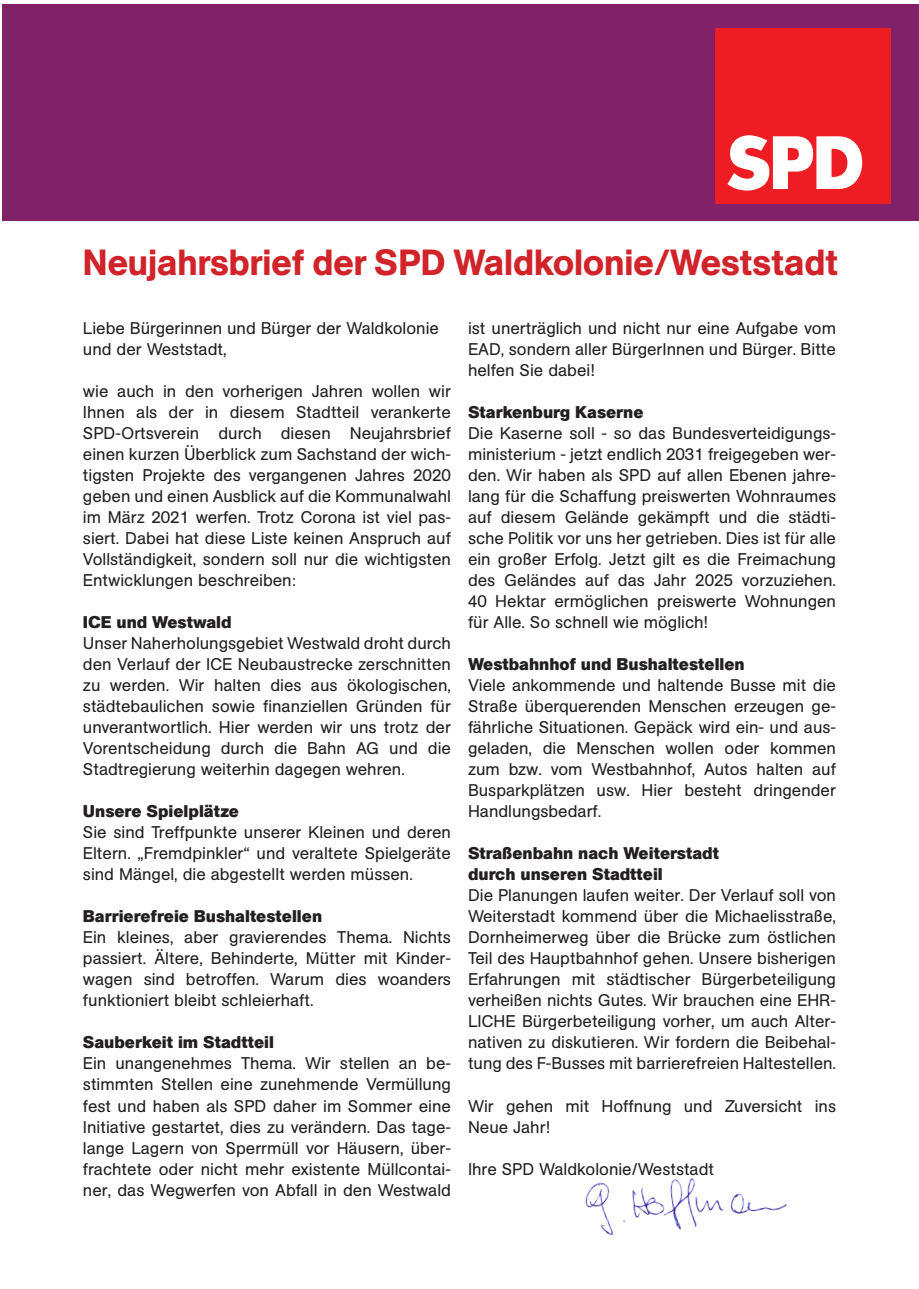
<style>
.page{position:relative;width:919px;height:1289px;background:#fff}
.page>*{position:absolute;margin:0;border:0;box-sizing:border-box;transform-origin:0 0}
.t1{font:500 36px "AG Book Pro";color:#d1232a}
.t2{font:16.8px/21px "AG Book Pro";color:#231f20;text-align:justify}
.t3{font:700 16.8px/21px "AG Book Pro";color:#231f20}
</style>
<div class="page">
<div style="left:2px;top:4px;width:916px;height:217px;background:#812167"></div>
<div style="left:714px;top:28px;width:176px;height:176px;background:#ee1d23"></div>
<svg style="left:727px;top:135px;width:135px;height:55px"></svg>
<img style="left:585px;top:1178px;width:202px;height:58px">
<h1 class="t1" style="left:83px;top:239px;width:756px">Neujahrsbrief der SPD Waldkolonie/Weststadt</h1>
<p class="t2" style="left:83px;top:317px;width:357px">Liebe Bürgerinnen und Bürger der Waldkolonie und der Weststadt,</p>
<p class="t2" style="left:83px;top:380px;width:369px">wie auch in den vorherigen Jahren wollen wir Ihnen als der in diesem Stadtteil verankerte SPD-Ortsverein durch diesen Neujahrsbrief einen kurzen Überblick zum Sachstand der wich&shy;tigsten Projekte des vergangenen Jahres 2020 geben und einen Ausblick auf die Kommunalwahl im März 2021 werfen. Trotz Corona ist viel pas&shy;siert. Dabei hat diese Liste keinen Anspruch auf Vollständigkeit, sondern soll nur die wichtigsten Entwicklungen beschreiben:</p>
<p class="t3" style="left:83px;top:611px;width:150px">ICE und Westwald</p>
<p class="t2" style="left:83px;top:632px;width:369px">Unser Naherholungsgebiet Westwald droht durch den Verlauf der ICE Neubaustrecke zerschnitten zu werden. Wir halten dies aus ökologischen, städtebaulichen sowie finanziellen Gründen für unverantwortlich. Hier werden wir uns trotz der Vorentscheidung durch die Bahn AG und die Stadtregierung weiterhin dagegen wehren.</p>
<p class="t3" style="left:83px;top:800px;width:158px">Unsere Spielplätze</p>
<p class="t2" style="left:83px;top:821px;width:369px">Sie sind Treffpunkte unserer Kleinen und deren Eltern. „Fremdpinkler“ und veraltete Spielgeräte sind Mängel, die abgestellt werden müssen.</p>
<p class="t3" style="left:83px;top:905px;width:241px">Barrierefreie Bushaltestellen</p>
<p class="t2" style="left:83px;top:926px;width:369px">Ein kleines, aber gravierendes Thema. Nichts passiert. Ältere, Behinderte, Mütter mit Kinder&shy;wagen sind betroffen. Warum dies woanders funktioniert bleibt schleierhaft.</p>
<p class="t3" style="left:83px;top:1031px;width:192px">Sauberkeit im Stadtteil</p>
<p class="t2" style="left:83px;top:1052px;width:369px">Ein unangenehmes Thema. Wir stellen an be&shy;stimmten Stellen eine zunehmende Vermüllung fest und haben als SPD daher im Sommer eine Initiative gestartet, dies zu verändern. Das tage&shy;lange Lagern von Sperrmüll vor Häusern, über&shy;frachtete oder nicht mehr existente Müllcontai&shy;ner, das Wegwerfen von Abfall in den Westwald</p>
<p class="t2" style="left:468px;top:317px;width:369px">ist unerträglich und nicht nur eine Aufgabe vom EAD, sondern aller BürgerInnen und Bürger. Bitte helfen Sie dabei!</p>
<p class="t3" style="left:468px;top:401px;width:177px">Starkenburg Kaserne</p>
<p class="t2" style="left:468px;top:422px;width:369px">Die Kaserne soll - so das Bundesverteidigungs&shy;ministerium - jetzt endlich 2031 freigegeben wer&shy;den. Wir haben als SPD auf allen Ebenen jahre&shy;lang für die Schaffung preiswerten Wohnraumes auf diesem Gelände gekämpft und die städti&shy;sche Politik vor uns her getrieben. Dies ist für alle ein großer Erfolg. Jetzt gilt es die Freimachung des Geländes auf das Jahr 2025 vorzuziehen.<br>40 Hektar ermöglichen preiswerte Wohnungen für Alle. So schnell wie möglich!</p>
<p class="t3" style="left:468px;top:653px;width:278px">Westbahnhof und Bushaltestellen</p>
<p class="t2" style="left:468px;top:674px;width:369px">Viele ankommende und haltende Busse mit die Straße überquerenden Menschen erzeugen ge&shy;fährliche Situationen. Gepäck wird ein- und aus&shy;geladen, die Menschen wollen oder kommen zum bzw. vom Westbahnhof, Autos halten auf Busparkplätzen usw. Hier besteht dringender Handlungsbedarf.</p>
<p class="t3" style="left:468px;top:842px;width:252px">Straßenbahn nach Weiterstadt durch unseren Stadtteil</p>
<p class="t2" style="left:468px;top:884px;width:369px">Die Planungen laufen weiter. Der Verlauf soll von Weiterstadt kommend über die Michaelisstraße, Dornheimerweg über die Brücke zum östlichen Teil des Hauptbahnhof gehen. Unsere bisherigen Erfahrungen mit städtischer Bürgerbeteiligung verheißen nichts Gutes. Wir brauchen eine EHR-LICHE Bürgerbeteiligung vorher, um auch Alter&shy;nativen zu diskutieren. Wir fordern die Beibehal&shy;tung des F-Busses mit barrierefreien Haltestellen.</p>
<p class="t2" style="left:468px;top:1094px;width:369px">Wir gehen mit Hoffnung und Zuversicht ins<br>Neue Jahr!</p>
<p class="t2" style="left:468px;top:1157px;width:248px">Ihre SPD Waldkolonie/Weststadt</p>
</div>
